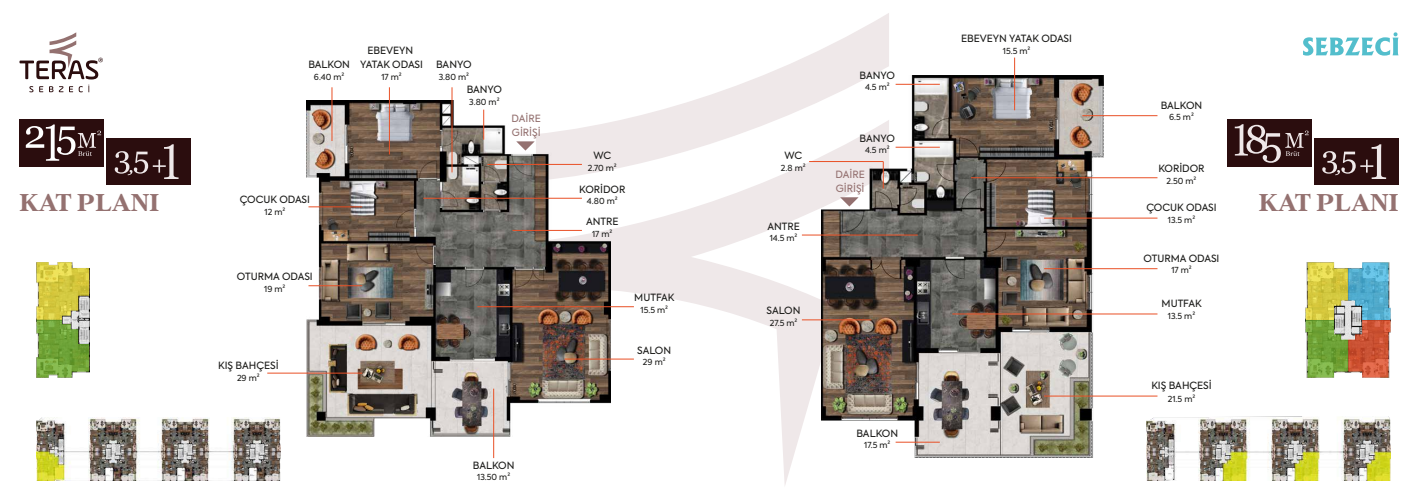
<style>
.page{position:relative;width:1425px;height:500px;background:#fff}
.page>*{position:absolute;margin:0;border:0;box-sizing:border-box;transform-origin:0 0}
.t1{font:700 26.92px "Addington CF";color:#947170}
.t2{font:9.9px/13.6px "Axiforma";color:#1d1d1b;text-align:center}
.t3{font:9.9px/13.6px "Axiforma";color:#947170}
.t4{font:8.25px "Axiforma";color:#1d1d1b}
</style>
<div class="page">
<svg style="left:29px;top:86px;width:4px;height:6px"></svg>
<svg style="left:39px;top:86px;width:4px;height:6px"></svg>
<svg style="left:49px;top:86px;width:4px;height:6px"></svg>
<svg style="left:59px;top:86px;width:4px;height:6px"></svg>
<svg style="left:69px;top:86px;width:4px;height:6px"></svg>
<svg style="left:79px;top:85px;width:10px;height:7px"></svg>
<svg style="left:20px;top:32px;width:83px;height:47px"></svg>
<svg style="left:611px;top:13px;width:278px;height:472px"></svg>
<svg style="left:1303px;top:32px;width:95px;height:24px"></svg>
<svg style="left:1305px;top:262px;width:85px;height:115px;background:#a2a472"></svg>
<img style="left:822px;top:75px;width:281px;height:382px">
<hr style="left:1044px;top:395px;width:113px;height:1px;background:#e95026">
<hr style="left:1044px;top:268px;width:113px;height:1px;background:#e95026">
<hr style="left:952px;top:313px;width:205px;height:1px;background:#e95026">
<hr style="left:1044px;top:218px;width:113px;height:1px;background:#e95026">
<hr style="left:1082px;top:115px;width:75px;height:1px;background:#e95026">
<hr style="left:895px;top:84px;width:44px;height:1px;background:#e95026">
<hr style="left:1014px;top:58px;width:1px;height:52px;background:#e95026">
<hr style="left:895px;top:147px;width:44px;height:1px;background:#e95026">
<hr style="left:809px;top:161px;width:74px;height:1px;background:#e95026">
<svg style="left:883px;top:161px;width:1px;height:27px"></svg>
<hr style="left:895px;top:441px;width:44px;height:1px;background:#e95026">
<hr style="left:802px;top:234px;width:115px;height:1px;background:#e95026">
<hr style="left:802px;top:319px;width:69px;height:1px;background:#e95026">
<img style="left:1146px;top:416px;width:244px;height:64px">
<img style="left:306px;top:100px;width:305px;height:336px">
<hr style="left:564px;top:358px;width:70px;height:1px;background:#e95026">
<hr style="left:493px;top:388px;width:1px;height:70px;background:#e95026">
<hr style="left:477px;top:306px;width:157px;height:1px;background:#e95026">
<hr style="left:512px;top:230px;width:70px;height:1px;background:#e95026">
<hr style="left:487px;top:164px;width:95px;height:1px;background:#e95026">
<hr style="left:483px;top:110px;width:1px;height:30px;background:#e95026">
<hr style="left:451px;top:87px;width:1px;height:85px;background:#e95026">
<hr style="left:331px;top:87px;width:1px;height:54px;background:#e95026">
<hr style="left:308px;top:206px;width:54px;height:1px;background:#e95026">
<hr style="left:308px;top:285px;width:54px;height:1px;background:#e95026">
<hr style="left:267px;top:372px;width:95px;height:1px;background:#e95026">
<hr style="left:389px;top:87px;width:1px;height:67px;background:#e95026">
<hr style="left:423px;top:198px;width:159px;height:1px;background:#e95026">
<hr style="left:971px;top:177px;width:186px;height:1px;background:#e95026">
<svg style="left:516px;top:141px;width:18px;height:9px"></svg>
<svg style="left:840px;top:197px;width:18px;height:9px"></svg>
<svg style="left:37px;top:262px;width:52px;height:115px;background:#aaba55"></svg>
<img style="left:37px;top:417px;width:243px;height:63px">
<div style="left:106px;top:138px;width:85px;height:47px;background:#2b0d0e"></div>
<div style="left:20px;top:119px;width:84px;height:48px;background:#2b0d0e"></div>
<svg style="left:26px;top:124px;width:75px;height:37px"></svg>
<div style="left:1313px;top:138px;width:85px;height:47px;background:#2b0d0e"></div>
<div style="left:1227px;top:119px;width:84px;height:48px;background:#2b0d0e"></div>
<svg style="left:1234px;top:124px;width:74px;height:39px"></svg>
<svg style="left:1322px;top:144px;width:64px;height:35px"></svg>
<svg style="left:115px;top:144px;width:63px;height:35px"></svg>
<p class="t2" style="left:961px;top:32px;width:112px">EBEVEYN YATAK ODASI</p>
<p class="t4" style="left:1002px;top:45px;width:29px">15.5 m²</p>
<p class="t2" style="left:360px;top:44px;width:64px">EBEVEYN<br>YATAK ODASI</p>
<p class="t4" style="left:381px;top:71px;width:22px">17 m²</p>
<p class="t2" style="left:308px;top:58px;width:43px">BALKON</p>
<p class="t4" style="left:314px;top:71px;width:32px">6.40 m²</p>
<p class="t2" style="left:436px;top:58px;width:37px">BANYO</p>
<p class="t4" style="left:439px;top:71px;width:32px">3.80 m²</p>
<p class="t2" style="left:859px;top:69px;width:37px">BANYO</p>
<p class="t4" style="left:865px;top:82px;width:26px">4.5 m²</p>
<p class="t2" style="left:467px;top:83px;width:37px">BANYO</p>
<p class="t4" style="left:469px;top:97px;width:32px">3.80 m²</p>
<p class="t2" style="left:1160px;top:98px;width:43px">BALKON</p>
<p class="t4" style="left:1169px;top:112px;width:26px">6.5 m²</p>
<p class="t3" style="left:511px;top:112px;width:31px">DAİRE<br>GİRİŞİ</p>
<p class="t2" style="left:859px;top:131px;width:37px">BANYO</p>
<p class="t4" style="left:865px;top:145px;width:26px">4.5 m²</p>
<p class="t2" style="left:784px;top:149px;width:19px">WC</p>
<p class="t4" style="left:781px;top:162px;width:26px">2.8 m²</p>
<p class="t2" style="left:593px;top:149px;width:19px">WC</p>
<p class="t4" style="left:588px;top:162px;width:31px">2.70 m²</p>
<p class="t2" style="left:1158px;top:162px;width:48px">KORİDOR</p>
<p class="t4" style="left:1166px;top:175px;width:31px">2.50 m²</p>
<p class="t3" style="left:835px;top:168px;width:31px">DAİRE<br>GİRİŞİ</p>
<p class="t2" style="left:579px;top:182px;width:48px">KORİDOR</p>
<p class="t4" style="left:587px;top:196px;width:32px">4.80 m²</p>
<h1 class="t1" style="left:20px;top:187px;width:141px">KAT PLANI</h1>
<h1 class="t1" style="left:1258px;top:187px;width:141px">KAT PLANI</h1>
<p class="t2" style="left:240px;top:193px;width:72px">ÇOCUK ODASI</p>
<p class="t4" style="left:264px;top:206px;width:22px">12 m²</p>
<p class="t2" style="left:1146px;top:201px;width:72px">ÇOCUK ODASI</p>
<p class="t4" style="left:1167px;top:214px;width:29px">13.5 m²</p>
<p class="t2" style="left:586px;top:215px;width:34px">ANTRE</p>
<p class="t4" style="left:592px;top:228px;width:22px">17 m²</p>
<p class="t2" style="left:767px;top:219px;width:34px">ANTRE</p>
<p class="t4" style="left:769px;top:233px;width:29px">14.5 m²</p>
<p class="t2" style="left:237px;top:270px;width:77px">OTURMA ODASI</p>
<p class="t4" style="left:264px;top:283px;width:23px">19 m²</p>
<p class="t2" style="left:218px;top:359px;width:62px">KIŞ BAHÇESİ</p>
<p class="t4" style="left:237px;top:372px;width:24px">29 m²</p>
<p class="t2" style="left:473px;top:458px;width:43px">BALKON</p>
<p class="t4" style="left:477px;top:472px;width:35px">13.50 m²</p>
<p class="t2" style="left:634px;top:291px;width:42px">MUTFAK</p>
<p class="t4" style="left:640px;top:304px;width:29px">15.5 m²</p>
<p class="t2" style="left:637px;top:343px;width:35px">SALON</p>
<p class="t4" style="left:643px;top:357px;width:24px">29 m²</p>
<p class="t2" style="left:766px;top:304px;width:35px">SALON</p>
<p class="t4" style="left:769px;top:317px;width:29px">27.5 m²</p>
<p class="t2" style="left:856px;top:426px;width:43px">BALKON</p>
<p class="t4" style="left:864px;top:440px;width:28px">17.5 m²</p>
<p class="t2" style="left:1143px;top:251px;width:77px">OTURMA ODASI</p>
<p class="t4" style="left:1171px;top:265px;width:22px">17 m²</p>
<p class="t2" style="left:1161px;top:297px;width:42px">MUTFAK</p>
<p class="t4" style="left:1167px;top:310px;width:29px">13.5 m²</p>
<p class="t2" style="left:1151px;top:379px;width:62px">KIŞ BAHÇESİ</p>
<p class="t4" style="left:1167px;top:394px;width:29px">21.5 m²</p>
</div>
